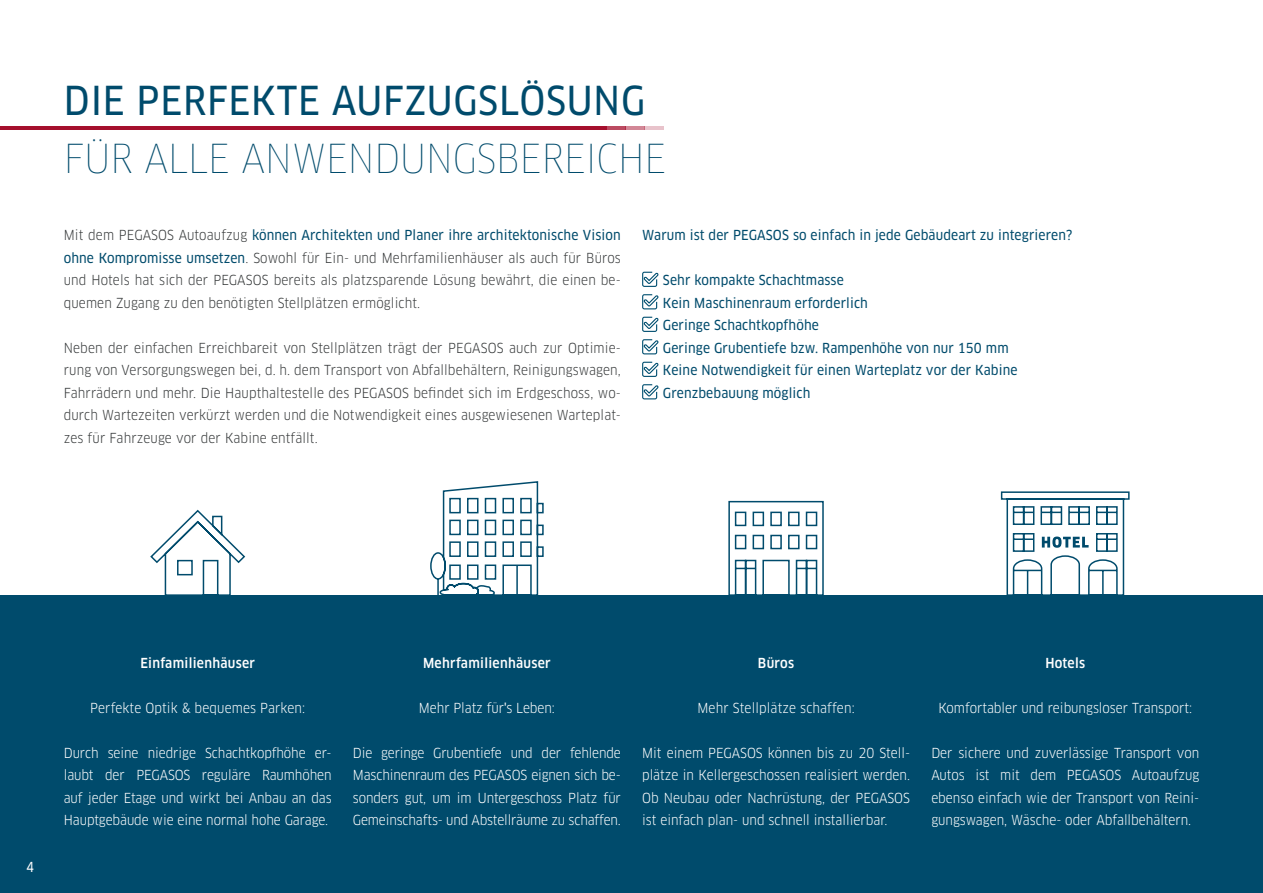
<style>
.page{position:relative;width:1263px;height:893px;background:#fff}
.page>*{position:absolute;margin:0;border:0;box-sizing:border-box;transform-origin:0 0}
.t1{font:100 39px "Clan Pro Narr";color:#004b6c}
.t2{font:39px "Clan Pro Narr News";letter-spacing:.02em;color:#004b6c}
.t3{font:13.5px/22.5px "Clan Pro Narr";color:#fff;text-align:justify}
.t4{font:13.5px/22.5px "Clan Pro Narr";letter-spacing:.01em;color:#373a3b;text-align:justify}
.t5{font:13.5px/22.5px "Clan Pro Narr News";letter-spacing:.01em;color:#004b6c}
.t6{font:500 13.5px "Clan Pro Narr";letter-spacing:.02em;color:#fff}
.t7{font:13.5px "Clan Pro Narr News";color:#fff}
.s1{font-family:"Clan Pro Narr";color:#373a3b}
.s2{font-family:"Clan Pro Narr News";color:#004b6c}
.s3{font-family:"Clan Pro Narr News"}
</style>
<div class="page">
<div style="left:0;top:595px;width:1263px;height:298px;background:#004b6c"></div>
<svg style="left:642px;top:271px;width:17px;height:16px"></svg>
<svg style="left:642px;top:294px;width:17px;height:16px"></svg>
<svg style="left:642px;top:316px;width:17px;height:16px"></svg>
<svg style="left:642px;top:339px;width:17px;height:16px"></svg>
<svg style="left:642px;top:361px;width:17px;height:16px"></svg>
<svg style="left:642px;top:384px;width:17px;height:16px"></svg>
<svg style="left:150px;top:509px;width:96px;height:86px"></svg>
<svg style="left:728px;top:500px;width:96px;height:95px"></svg>
<svg style="left:430px;top:481px;width:114px;height:114px"></svg>
<svg style="left:1000px;top:491px;width:130px;height:104px"></svg>
<hr style="left:607px;top:126px;width:19px;height:3px;background:#a50f2d">
<hr style="left:626px;top:126px;width:19px;height:3px;background:#a50f2d">
<hr style="left:645px;top:126px;width:19px;height:3px;background:#a50f2d">
<hr style="left:0;top:126px;width:607px;height:3px;background:#a50f2d">
<h1 class="t2" style="left:64px;top:78px;width:582px">DIE PERFEKTE AUFZUGSLÖSUNG</h1>
<h1 class="t1" style="left:64px;top:135px;width:604px">FÜR ALLE ANWENDUNGSBEREICHE</h1>
<p class="t5" style="left:64px;top:224px;width:559px"><span class="s1">Mit dem PEGASOS Autoaufzug</span> können Architekten und Planer ihre architektonische Vision</p>
<p class="t4" style="left:64px;top:247px;width:559px"><span class="s2">ohne Kompromisse umsetzen</span>. Sowohl für Ein- und Mehrfamilienhäuser als auch für Büros und Hotels hat sich der PEGASOS bereits als platzsparende Lösung bewährt, die einen be&shy;quemen Zugang zu den benötigten Stellplätzen ermöglicht.</p>
<p class="t4" style="left:64px;top:337px;width:559px">Neben der einfachen Erreichbareit von Stellplätzen trägt der PEGASOS auch zur Optimie&shy;rung von Versorgungswegen bei, d. h. dem Transport von Abfallbehältern, Reinigungswagen, Fahrrädern und mehr. Die Haupthaltestelle des PEGASOS befindet sich im Erdgeschoss, wo&shy;durch Wartezeiten verkürzt werden und die Notwendigkeit eines ausgewiesenen Warteplat&shy;zes für Fahrzeuge vor der Kabine entfällt.</p>
<p class="t5" style="left:642px;top:224px;width:432px">Warum ist der PEGASOS so einfach in jede Gebäudeart zu integrieren?</p>
<p class="t5" style="left:663px;top:269px;width:356px">Sehr kompakte Schachtmasse<br>Kein Maschinenraum erforderlich<br>Geringe Schachtkopfhöhe<br>Geringe Grubentiefe bzw. Rampenhöhe von nur 150 mm Keine Notwendigkeit für einen Warteplatz vor der Kabine Grenzbebauung möglich</p>
<p class="t7" style="left:26px;top:859px;width:9px">4</p>
<p class="t6" style="left:140px;top:655px;width:116px">Einfamilienhäuser</p>
<p class="t3" style="left:90px;top:697px;width:217px">Perfekte Optik &amp; bequemes Parken:</p>
<p class="t3" style="left:64px;top:742px;width:269px">Durch seine niedrige Schachtkopfhöhe er&shy;laubt der PEGASOS reguläre Raumhöhen auf jeder Etage und wirkt bei Anbau an das Hauptgebäude wie eine normal hohe Garage.</p>
<p class="t6" style="left:423px;top:655px;width:129px">Mehrfamilienhäuser</p>
<p class="t3" style="left:419px;top:697px;width:137px">Mehr Platz für<span class="s3">'</span>s Leben:</p>
<p class="t3" style="left:353px;top:742px;width:269px">Die geringe Grubentiefe und der fehlende Maschinenraum des PEGASOS eignen sich be&shy;sonders gut, um im Untergeschoss Platz für Gemeinschafts- und Abstellräume zu schaffen.</p>
<p class="t6" style="left:758px;top:655px;width:38px">Büros</p>
<p class="t3" style="left:697px;top:697px;width:159px">Mehr Stellplätze schaffen:</p>
<p class="t3" style="left:642px;top:742px;width:269px">Mit einem PEGASOS können bis zu 20 Stell&shy;plätze in Kellergeschossen realisiert werden.<br>Ob Neubau oder Nachrüstung, der PEGASOS ist einfach plan- und schnell installierbar.</p>
<p class="t6" style="left:1045px;top:655px;width:41px">Hotels</p>
<p class="t3" style="left:938px;top:697px;width:255px">Komfortabler und reibungsloser Transport:</p>
<p class="t3" style="left:931px;top:742px;width:269px">Der sichere und zuverlässige Transport von Autos ist mit dem PEGASOS Autoaufzug ebenso einfach wie der Transport von Reini&shy;gungswagen, Wäsche- oder Abfallbehältern.</p>
</div>
